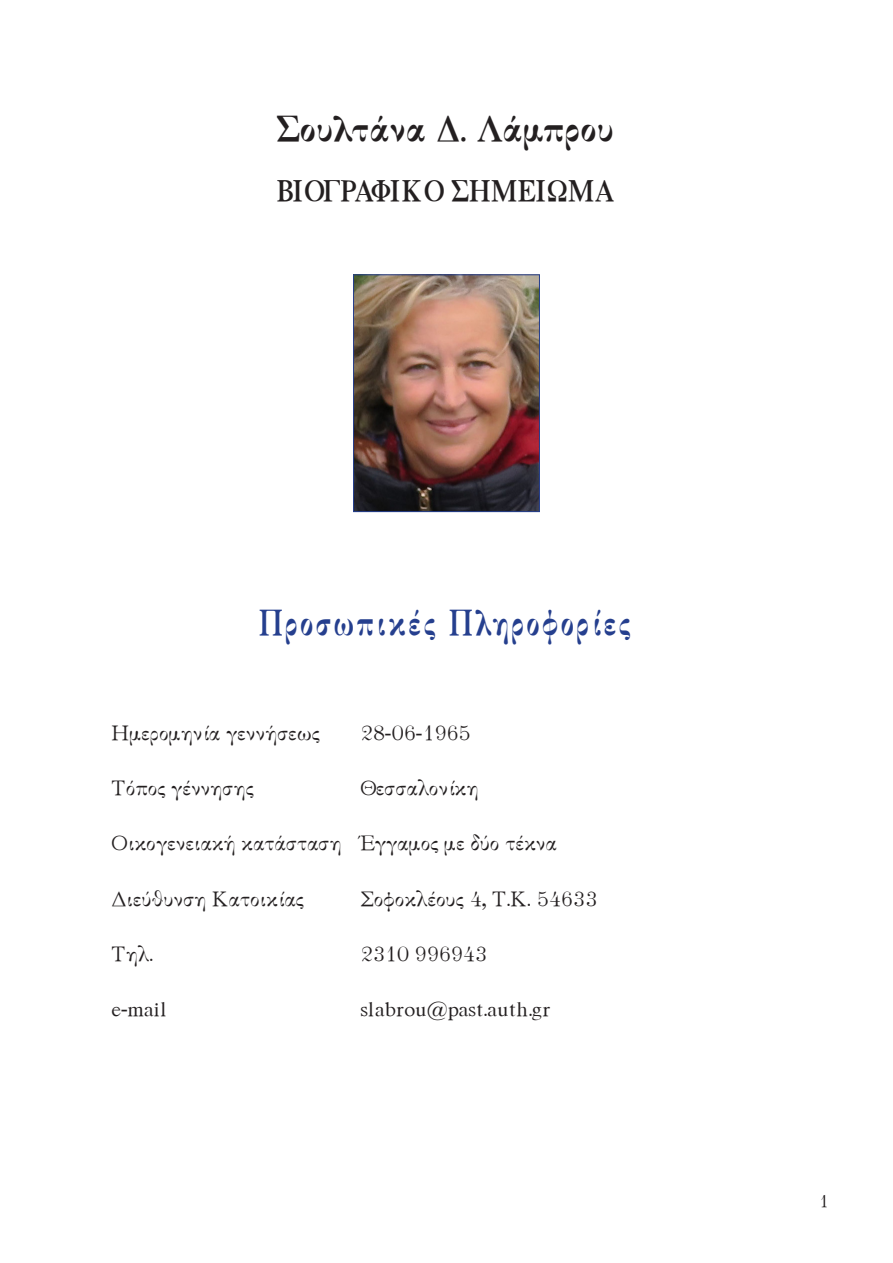
<style>
.page{position:relative;width:893px;height:1263px;background:#fff}
.page>*{position:absolute;margin:0;border:0;box-sizing:border-box;transform-origin:0 0}
._03_Title_a{font:700 36px "Mg Memories Apla UC Pol";letter-spacing:.06em;color:#253f8e;scale:.83 1}
._02Title_Text{font:700 36px "Mg Memories Apla UC Pol";color:#231f20}
._01Title{font:700 29.7px "Mg Memories Apla UC Pol";color:#231f20;scale:.91 1}
._04-Text{font:21px "Mg Memories Apla UC Pol Normal";color:#231f20}
.t1{font:17.25px "Mg Memories Apla UC Pol Normal";color:#231f20}
</style>
<div class="page">
<img style="left:355px;top:276px;width:183px;height:234px">
<div style="left:353px;top:274px;width:187px;height:238px;border:1px solid #253f8e"></div>
<p class="_02Title_Text" style="left:277px;top:108px;width:340px">Σουλτάνα Δ. Λάμπρου</p>
<p class="_01Title" style="left:277px;top:175px;width:373px">ΒΙΟΓΡΑΦΙΚΟ ΣΗΜΕΙΩΜΑ</p>
<p class="_03_Title_a" style="left:260px;top:603px;width:451px">Προσωπικές Πληροφορίες</p>
<p class="_04-Text" style="left:112px;top:720px;width:210px">Ημερομηνία γεννήσεως</p>
<p class="_04-Text" style="left:361px;top:720px;width:111px">28-06-1965</p>
<p class="_04-Text" style="left:112px;top:775px;width:144px">Τόπος γέννησης</p>
<p class="_04-Text" style="left:361px;top:775px;width:120px">Θεσσαλονίκη</p>
<p class="_04-Text" style="left:112px;top:830px;width:232px">Οικογενειακή κατάσταση</p>
<p class="_04-Text" style="left:361px;top:830px;width:198px">Έγγαμος με δύο τέκνα</p>
<p class="_04-Text" style="left:112px;top:886px;width:194px">Διεύθυνση Κατοικίας</p>
<p class="_04-Text" style="left:361px;top:886px;width:238px">Σοφοκλέους 4, Τ.Κ. 54633</p>
<p class="_04-Text" style="left:112px;top:941px;width:43px">Τηλ.</p>
<p class="_04-Text" style="left:361px;top:941px;width:128px">2310 996943</p>
<p class="_04-Text" style="left:112px;top:996px;width:57px">e-mail</p>
<p class="_04-Text" style="left:361px;top:996px;width:192px">slabrou@past.auth.gr</p>
<p class="t1" style="left:819px;top:1191px;width:11px">1</p>
</div>
